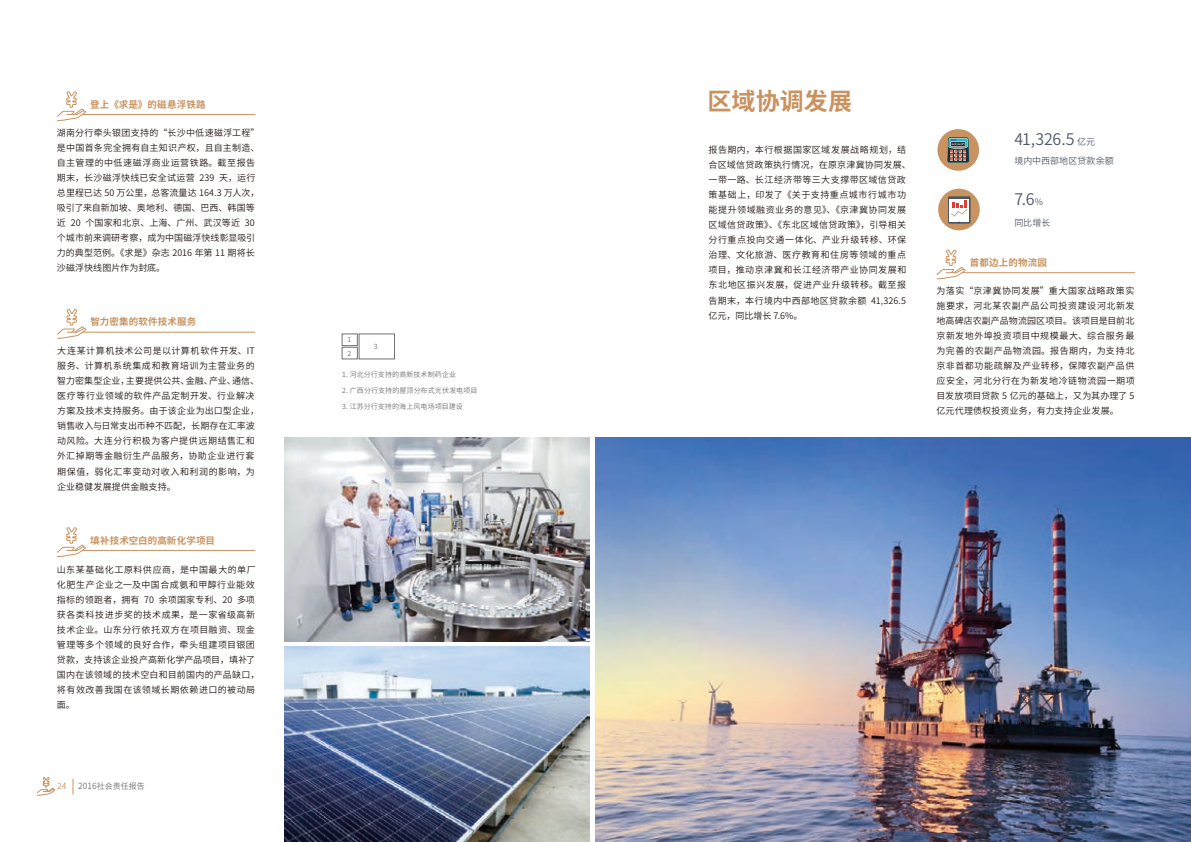
<style>
.page{position:relative;width:1191px;height:842px;background:#fff}
.page>*{position:absolute;margin:0;border:0;box-sizing:border-box;transform-origin:0 0}
.t1{font:700 24px "Source Han Sans CN";letter-spacing:.005em;color:#c89360}
.t2{font:16px "Source Han Sans CN";color:#535b68}
.t3{font:700 9.5px "Source Han Sans CN";letter-spacing:.015em;color:#c89360}
.t4{font:9px/15px "Source Han Sans CN";letter-spacing:.04em;color:#231916}
.t5{font:9px/15px "Source Han Sans CN";letter-spacing:.02em;color:#231916}
.t6{font:9px "Source Han Sans CN";letter-spacing:.005em;color:#535b68}
.t7{font:8.5px "Source Han Sans CN";color:#c89360}
.t8{font:8px "Source Han Sans CN";color:#727272}
.t9{font:7px/14.4px "Source Han Sans CN";letter-spacing:.02em;color:#727272}
.s1{font-size:8.5px}
.s2{color:#3f3b3a}
.s3{font-size:9px}
</style>
<div class="page">
<hr style="left:83px;top:332px;width:172px;height:1px;background:#c89360">
<hr style="left:83px;top:550px;width:172px;height:1px;background:#c89360">
<hr style="left:83px;top:114px;width:172px;height:1px;background:#c89360">
<svg style="left:57px;top:91px;width:30px;height:30px"></svg>
<svg style="left:73px;top:779px;width:1px;height:15px"></svg>
<svg style="left:37px;top:777px;width:18px;height:19px"></svg>
<hr style="left:962px;top:272px;width:172px;height:1px;background:#c89360">
<svg style="left:936px;top:249px;width:30px;height:31px"></svg>
<svg style="left:57px;top:309px;width:30px;height:30px"></svg>
<svg style="left:57px;top:527px;width:30px;height:30px"></svg>
<img style="left:595px;top:437px;width:596px;height:405px">
<div style="left:342px;top:334px;width:15px;height:12px;border:1px solid #727272"></div>
<div style="left:342px;top:347px;width:15px;height:12px;border:1px solid #727272"></div>
<img style="left:284px;top:437px;width:306px;height:205px">
<img style="left:284px;top:647px;width:306px;height:195px">
<div style="left:938px;top:189px;width:41px;height:41px;background:#c89360;border-radius:50%"></div>
<svg style="left:948px;top:196px;width:22px;height:27px"></svg>
<div style="left:949px;top:199px;width:19px;height:22px;background:#fff"></div>
<svg style="left:951px;top:201px;width:16px;height:22px"></svg>
<div style="left:937px;top:129px;width:42px;height:42px;background:#c89360;border-radius:50%"></div>
<svg style="left:947px;top:137px;width:22px;height:26px"></svg>
<p class="t3" style="left:90px;top:99px;width:117px">登上《求是》的磁悬浮铁路</p>
<p class="t5" style="left:57px;top:125px;width:204px">湖南分行牵头银团支持的“长沙中低速磁浮工程”是中国首条完全拥有自主知识产权，且自主制造、自主管理的中低速磁浮商业运营铁路。截至报告期末，长沙磁浮快线已安全试运营 239 天，运行总里程已达 50 万公里，总客流量达 164.3 万人次，吸引了来自新加坡、奥地利、德国、巴西、韩国等近 20 个国家和北京、上海、广州、武汉等近 30个城市前来调研考察，成为中国磁浮快线彰显吸引力的典型范例。《求是》杂志 2016 年第 11 期将长沙磁浮快线图片作为封底。</p>
<p class="t3" style="left:91px;top:316px;width:107px">智力密集的软件技术服务</p>
<p class="t4" style="left:57px;top:344px;width:203px">大连某计算机技术公司是以计算机软件开发、IT服务、计算机系统集成和教育培训为主营业务的智力密集型企业，主要提供公共、金融、产业、通信、医疗等行业领域的软件产品定制开发、行业解决方案及技术支持服务。由于该企业为出口型企业，销售收入与日常支出币种不匹配，长期存在汇率波动风险。大连分行积极为客户提供远期结售汇和外汇掉期等金融衍生产品服务，协助企业进行套期保值，弱化汇率变动对收入和利润的影响，为企业稳健发展提供金融支持。</p>
<p class="t3" style="left:90px;top:535px;width:126px">填补技术空白的高新化学项目</p>
<p class="t4" style="left:57px;top:562px;width:204px">山东某基础化工原料供应商，是中国最大的单厂化肥生产企业之一及中国合成氨和甲醇行业能效指标的领跑者，拥有 70 余项国家专利、20 多项获各类科技进步奖的技术成果，是一家省级高新技术企业。山东分行依托双方在项目融资、现金管理等多个领域的良好合作，牵头组建项目银团贷款，支持该企业投产高新化学产品项目，填补了国内在该领域的技术空白和目前国内的产品缺口，将有效改善我国在该领域长期依赖进口的被动局面。</p>
<p class="t7" style="left:57px;top:781px;width:11px">24</p>
<p class="t8" style="left:78px;top:782px;width:68px"><span class="s1">2016</span>社会责任报告</p>
<p class="t9" style="left:347px;top:332px;width:5px">1<br>2</p>
<p class="t9" style="left:374px;top:339px;width:5px">3</p>
<p class="t9" style="left:342px;top:367px;width:116px">1. 河北分行支持的高新技术制药企业</p>
<p class="t9" style="left:342px;top:383px;width:137px">2. 广西分行支持的屋顶分布式光伏发电项目</p>
<p class="t9" style="left:342px;top:399px;width:122px">3. 江苏分行支持的海上风电场项目建设</p>
<h1 class="t1" style="left:707px;top:88px;width:146px">区域协调发展</h1>
<p class="t4" style="left:708px;top:142px;width:204px">报告期内，本行根据国家区域发展战略规划，结合区域信贷政策执行情况，在原京津冀协同发展、一带一路、长江经济带等三大支撑带区域信贷政策基础上，印发了《关于支持重点城市行城市功能提升领域融资业务的意见》、《京津冀协同发展区域信贷政策》、《东北区域信贷政策》，引导相关分行重点投向交通一体化、产业升级转移、环保治理、文化旅游、医疗教育和住房等领域的重点项目，推动京津冀和长江经济带产业协同发展和东北地区振兴发展，促进产业升级转移。截至报</p>
<p class="t4" style="left:708px;top:293px;width:199px">告期末，本行境内中西部地区贷款余额 41<span class="s2">,</span>326.5亿元，同比增长 7.6%。</p>
<h2 class="t2" style="left:1014px;top:130px;width:82px">41,326.5 <span class="s3">亿元</span></h2>
<p class="t6" style="left:1014px;top:156px;width:101px">境内中西部地区贷款余额</p>
<h2 class="t2" style="left:1014px;top:190px;width:30px">7.6<span class="s3">%</span></h2>
<p class="t6" style="left:1014px;top:217px;width:38px">同比增长</p>
<p class="t3" style="left:969px;top:257px;width:79px">首都边上的物流园</p>
<p class="t4" style="left:936px;top:283px;width:200px;text-align:justify">为落实“京津冀协同发展”重大国家战略政策实施要求，河北某农副产品公司投资建设河北新发地高碑店农副产品物流园区项目。该项目是目前北京新发地外埠投资项目中规模最大、综合服务最为完善的农副产品物流园。报告期内，为支持北京非首都功能疏解及产业转移，保障农副产品供应安全，河北分行在为新发地冷链物流园一期项目发放项目贷款 5 亿元的基础上，又为其办理了 5亿元代理债权投资业务，有力支持企业发展。</p>
</div>
